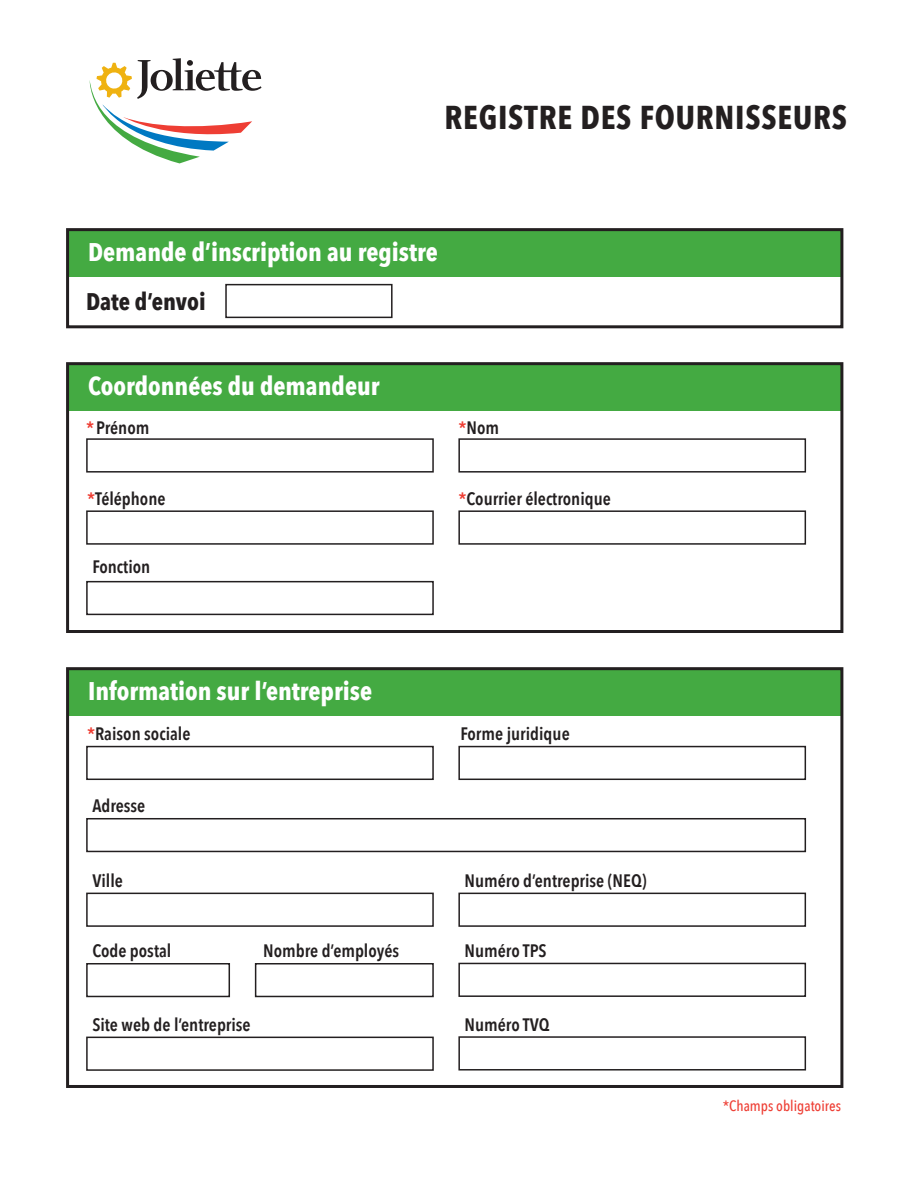
<style>
.page{position:relative;width:918px;height:1188px;background:#fff}
.page>*{position:absolute;margin:0;border:0;box-sizing:border-box;transform-origin:0 0}
.t1{font:700 33px "Avenir Next Condensed";letter-spacing:.025em;color:#231f20}
.t2{font:700 25.5px "Avenir Next Condensed";color:#fff}
.t3{font:700 24px "Avenir Next Condensed";color:#231f20}
.t4{font:600 18px "Avenir Next Condensed";color:#231f20}
.t5{font:500 15px "Avenir Next Condensed";color:#ee3e34}
.s1{color:#ee3e34}
</style>
<div class="page">
<div style="left:68px;top:364px;width:774px;height:47px;background:#44aa42"></div>
<div style="left:68px;top:230px;width:774px;height:47px;background:#44aa42"></div>
<div style="left:68px;top:669px;width:774px;height:47px;background:#44aa42"></div>
<div style="left:66px;top:362px;width:777px;height:271px;border:3px solid #231f20"></div>
<div style="left:66px;top:228px;width:777px;height:100px;border:3px solid #231f20"></div>
<div style="left:66px;top:667px;width:777px;height:421px;border:3px solid #231f20"></div>
<div style="left:86px;top:438px;width:348px;height:35px;border:2px solid #231f20"></div>
<div style="left:458px;top:438px;width:348px;height:35px;border:2px solid #231f20"></div>
<div style="left:458px;top:510px;width:348px;height:35px;border:2px solid #231f20"></div>
<div style="left:86px;top:510px;width:348px;height:35px;border:2px solid #231f20"></div>
<div style="left:86px;top:746px;width:348px;height:34px;border:2px solid #231f20"></div>
<div style="left:86px;top:818px;width:720px;height:34px;border:2px solid #231f20"></div>
<div style="left:86px;top:893px;width:348px;height:34px;border:2px solid #231f20"></div>
<div style="left:86px;top:963px;width:144px;height:34px;border:2px solid #231f20"></div>
<div style="left:255px;top:963px;width:179px;height:34px;border:2px solid #231f20"></div>
<div style="left:86px;top:1037px;width:348px;height:34px;border:2px solid #231f20"></div>
<div style="left:458px;top:893px;width:348px;height:34px;border:2px solid #231f20"></div>
<div style="left:458px;top:963px;width:348px;height:34px;border:2px solid #231f20"></div>
<div style="left:458px;top:1036px;width:348px;height:35px;border:2px solid #231f20"></div>
<div style="left:458px;top:746px;width:348px;height:34px;border:2px solid #231f20"></div>
<div style="left:86px;top:581px;width:348px;height:34px;border:2px solid #231f20"></div>
<div style="left:225px;top:284px;width:168px;height:34px;border:2px solid #231f20"></div>
<svg style="left:89px;top:58px;width:173px;height:105px"></svg>
<h1 class="t1" style="left:444px;top:97px;width:404px">REGISTRE DES FOURNISSEURS</h1>
<h2 class="t2" style="left:88px;top:237px;width:351px">Demande d’inscription au registre</h2>
<h3 class="t3" style="left:86px;top:287px;width:121px">Date d’envoi</h3>
<h2 class="t2" style="left:88px;top:371px;width:293px">Coordonnées du demandeur</h2>
<p class="t4" style="left:86px;top:412px;width:65px"><span class="s1">*</span>Prénom</p>
<p class="t4" style="left:87px;top:483px;width:80px"><span class="s1">*</span>Téléphone</p>
<p class="t4" style="left:92px;top:551px;width:59px">Fonction</p>
<p class="t4" style="left:458px;top:412px;width:42px"><span class="s1">*</span>Nom</p>
<p class="t4" style="left:458px;top:483px;width:154px"><span class="s1">*</span>Courrier électronique</p>
<h2 class="t2" style="left:88px;top:676px;width:286px">Information sur l’entreprise</h2>
<p class="t4" style="left:87px;top:718px;width:105px"><span class="s1">*</span>Raison sociale</p>
<p class="t4" style="left:92px;top:791px;width:54px">Adresse</p>
<p class="t4" style="left:92px;top:865px;width:32px">Ville</p>
<p class="t4" style="left:92px;top:936px;width:81px">Code postal</p>
<p class="t4" style="left:263px;top:936px;width:138px">Nombre d’employés</p>
<p class="t4" style="left:92px;top:1009px;width:160px">Site web de l’entreprise</p>
<p class="t4" style="left:460px;top:718px;width:111px">Forme juridique</p>
<p class="t4" style="left:465px;top:865px;width:184px">Numéro d’entreprise (NEQ)</p>
<p class="t4" style="left:465px;top:935px;width:84px">Numéro TPS</p>
<p class="t4" style="left:465px;top:1009px;width:86px">Numéro TVQ</p>
<p class="t5" style="left:723px;top:1097px;width:120px">*Champs obligatoires</p>
</div>
